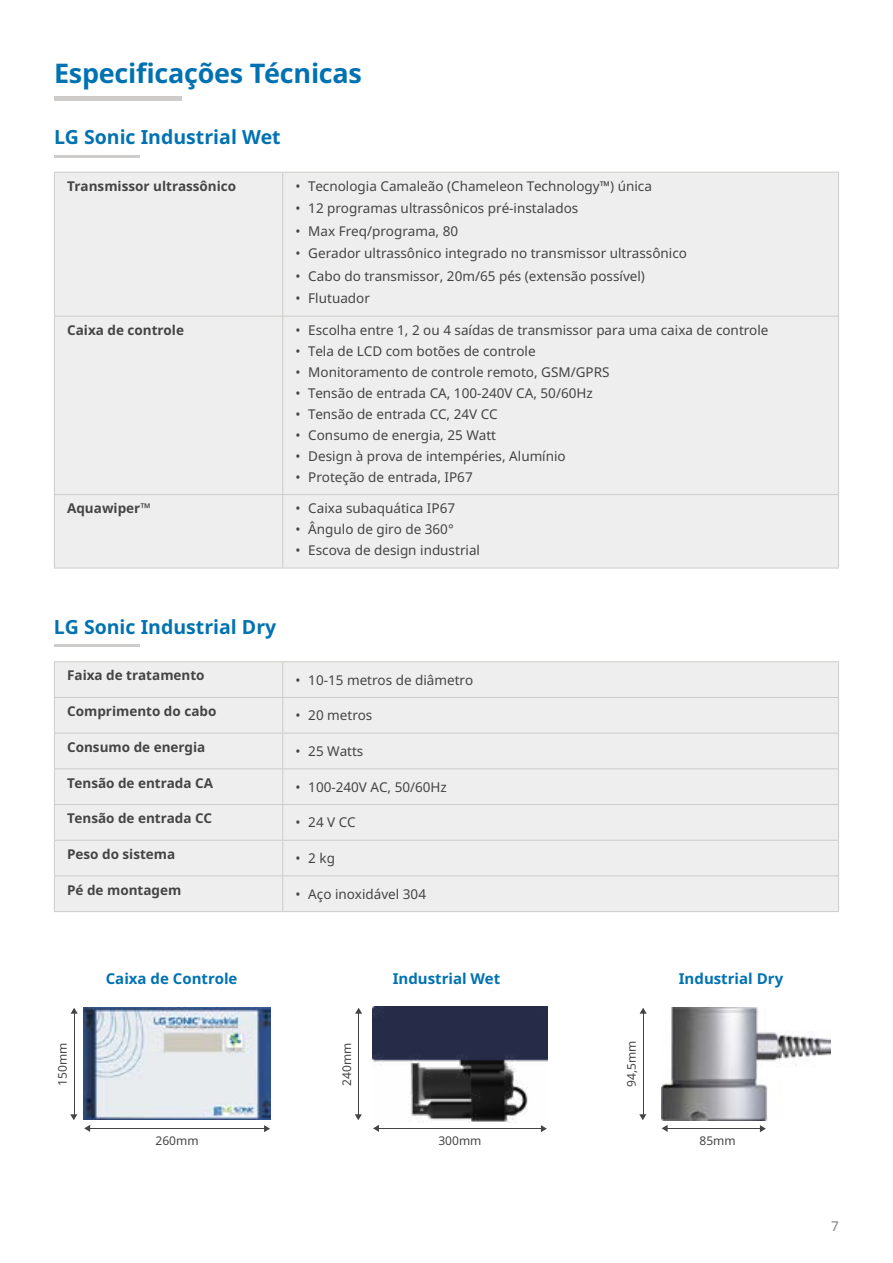
<style>
.page{position:relative;width:893px;height:1263px;background:#fff}
.page>*{position:absolute;margin:0;border:0;box-sizing:border-box;transform-origin:0 0}
.t1{font:700 27px "Noto Sans";letter-spacing:-.01em;color:#0072b2}
.t2{font:700 19.5px "Noto Sans";color:#0072b2}
.t3{font:700 15px "Noto Sans";color:#0072b2}
.t4{font:13.5px "Noto Sans";color:#444}
.t5{font:700 13.5px "Noto Sans";color:#444}
.t6{font:13.5px "Noto Sans";color:#7f8080}
.t7{font:12px "Noto Sans";color:#444}
.s1{font-weight:400}
</style>
<div class="page">
<hr style="left:54px;top:97px;width:128px;height:4px;background:#cdcccb">
<div style="left:55px;top:662px;width:783px;height:249px;background:#efeeee"></div>
<hr style="left:54px;top:661px;width:229px;height:1px;background:#ceccc9">
<hr style="left:54px;top:662px;width:1px;height:35px;background:#ceccc9">
<hr style="left:283px;top:661px;width:556px;height:1px;background:#ceccc9">
<hr style="left:282px;top:662px;width:1px;height:35px;background:#ceccc9">
<hr style="left:838px;top:662px;width:1px;height:35px;background:#ceccc9">
<hr style="left:54px;top:697px;width:229px;height:1px;background:#ceccc9">
<hr style="left:54px;top:698px;width:1px;height:35px;background:#ceccc9">
<hr style="left:283px;top:697px;width:556px;height:1px;background:#ceccc9">
<hr style="left:282px;top:698px;width:1px;height:35px;background:#ceccc9">
<hr style="left:838px;top:698px;width:1px;height:35px;background:#ceccc9">
<hr style="left:54px;top:733px;width:229px;height:1px;background:#ceccc9">
<hr style="left:54px;top:733px;width:1px;height:35px;background:#ceccc9">
<hr style="left:283px;top:733px;width:556px;height:1px;background:#ceccc9">
<hr style="left:282px;top:733px;width:1px;height:35px;background:#ceccc9">
<hr style="left:838px;top:733px;width:1px;height:35px;background:#ceccc9">
<hr style="left:54px;top:768px;width:229px;height:1px;background:#ceccc9">
<hr style="left:54px;top:769px;width:1px;height:35px;background:#ceccc9">
<hr style="left:283px;top:768px;width:556px;height:1px;background:#ceccc9">
<hr style="left:282px;top:769px;width:1px;height:35px;background:#ceccc9">
<hr style="left:838px;top:769px;width:1px;height:35px;background:#ceccc9">
<hr style="left:54px;top:804px;width:229px;height:1px;background:#ceccc9">
<hr style="left:54px;top:805px;width:1px;height:35px;background:#ceccc9">
<hr style="left:283px;top:804px;width:556px;height:1px;background:#ceccc9">
<hr style="left:282px;top:805px;width:1px;height:35px;background:#ceccc9">
<hr style="left:838px;top:805px;width:1px;height:35px;background:#ceccc9">
<hr style="left:54px;top:840px;width:229px;height:1px;background:#ceccc9">
<hr style="left:54px;top:840px;width:1px;height:35px;background:#ceccc9">
<hr style="left:283px;top:840px;width:556px;height:1px;background:#ceccc9">
<hr style="left:282px;top:840px;width:1px;height:35px;background:#ceccc9">
<hr style="left:838px;top:840px;width:1px;height:35px;background:#ceccc9">
<hr style="left:54px;top:875px;width:229px;height:1px;background:#ceccc9">
<hr style="left:54px;top:876px;width:1px;height:35px;background:#ceccc9">
<hr style="left:283px;top:875px;width:556px;height:1px;background:#ceccc9">
<hr style="left:282px;top:876px;width:1px;height:35px;background:#ceccc9">
<hr style="left:838px;top:876px;width:1px;height:35px;background:#ceccc9">
<hr style="left:54px;top:911px;width:229px;height:1px;background:#ceccc9">
<hr style="left:283px;top:911px;width:556px;height:1px;background:#ceccc9">
<div style="left:55px;top:173px;width:783px;height:395px;background:#efeeee"></div>
<hr style="left:54px;top:172px;width:229px;height:1px;background:#ceccc9">
<hr style="left:54px;top:173px;width:1px;height:143px;background:#ceccc9">
<hr style="left:282px;top:173px;width:1px;height:143px;background:#ceccc9">
<hr style="left:54px;top:316px;width:229px;height:1px;background:#ceccc9">
<hr style="left:283px;top:172px;width:556px;height:1px;background:#ceccc9">
<hr style="left:838px;top:173px;width:1px;height:143px;background:#ceccc9">
<hr style="left:54px;top:316px;width:1px;height:178px;background:#ceccc9">
<hr style="left:282px;top:316px;width:557px;height:1px;background:#ceccc9">
<hr style="left:282px;top:316px;width:1px;height:178px;background:#ceccc9">
<hr style="left:838px;top:316px;width:1px;height:178px;background:#ceccc9">
<hr style="left:54px;top:494px;width:229px;height:1px;background:#ceccc9">
<hr style="left:54px;top:495px;width:1px;height:73px;background:#ceccc9">
<hr style="left:283px;top:494px;width:556px;height:1px;background:#ceccc9">
<hr style="left:282px;top:495px;width:1px;height:73px;background:#ceccc9">
<hr style="left:838px;top:495px;width:1px;height:73px;background:#ceccc9">
<hr style="left:54px;top:568px;width:229px;height:1px;background:#ceccc9">
<hr style="left:283px;top:568px;width:556px;height:1px;background:#ceccc9">
<hr style="left:54px;top:644px;width:85px;height:3px;background:#cdcccb">
<hr style="left:54px;top:155px;width:85px;height:3px;background:#cdcccb">
<img style="left:84px;top:1008px;width:186px;height:112px">
<svg style="left:71px;top:1008px;width:7px;height:6px"></svg>
<svg style="left:70px;top:1114px;width:7px;height:6px"></svg>
<hr style="left:74px;top:1011px;width:1px;height:106px;background:#444">
<svg style="left:84px;top:1125px;width:6px;height:7px"></svg>
<svg style="left:264px;top:1125px;width:6px;height:7px"></svg>
<hr style="left:89px;top:1128px;width:178px;height:1px;background:#444">
<img style="left:373px;top:1006px;width:174px;height:116px">
<svg style="left:355px;top:1008px;width:7px;height:6px"></svg>
<svg style="left:355px;top:1114px;width:7px;height:6px"></svg>
<hr style="left:358px;top:1011px;width:1px;height:106px;background:#444">
<svg style="left:373px;top:1125px;width:6px;height:7px"></svg>
<svg style="left:541px;top:1125px;width:6px;height:7px"></svg>
<hr style="left:377px;top:1128px;width:166px;height:1px;background:#444">
<img style="left:661px;top:1007px;width:170px;height:113px">
<svg style="left:640px;top:1008px;width:7px;height:6px"></svg>
<svg style="left:639px;top:1114px;width:7px;height:6px"></svg>
<hr style="left:643px;top:1011px;width:1px;height:106px;background:#444">
<svg style="left:662px;top:1125px;width:6px;height:7px"></svg>
<svg style="left:760px;top:1125px;width:6px;height:7px"></svg>
<hr style="left:665px;top:1128px;width:98px;height:1px;background:#444">
<h1 class="t1" style="left:54px;top:54px;width:310px">Especificações Técnicas</h1>
<h2 class="t2" style="left:54px;top:129px;width:228px">LG Sonic Industrial Wet</h2>
<p class="t5" style="left:67px;top:181px;width:171px">Transmissor ultrassônico</p>
<p class="t4" style="left:296px;top:181px;width:358px">• Tecnologia Camaleão (Chameleon Technology™) única</p>
<p class="t4" style="left:296px;top:203px;width:284px">• 12 programas ultrassônicos pré-instalados</p>
<p class="t4" style="left:296px;top:226px;width:164px">• Max Freq/programa, 80</p>
<p class="t4" style="left:296px;top:248px;width:393px">• Gerador ultrassônico integrado no transmissor ultrassônico</p>
<p class="t4" style="left:296px;top:271px;width:351px">• Cabo do transmissor, 20m/65 pés (extensão possível)</p>
<p class="t4" style="left:296px;top:293px;width:76px">• Flutuador</p>
<p class="t5" style="left:67px;top:324px;width:118px">Caixa de controle</p>
<p class="t4" style="left:296px;top:324px;width:474px">• Escolha entre 1, 2 ou 4 saídas de transmissor para uma caixa de controle</p>
<p class="t4" style="left:296px;top:345px;width:242px">• Tela de LCD com botões de controle</p>
<p class="t4" style="left:296px;top:366px;width:316px">• Monitoramento de controle remoto, GSM/GPRS</p>
<p class="t4" style="left:296px;top:387px;width:299px">• Tensão de entrada CA, 100-240V CA, 50/60Hz</p>
<p class="t4" style="left:296px;top:409px;width:204px">• Tensão de entrada CC, 24V CC</p>
<p class="t4" style="left:296px;top:430px;width:202px">• Consumo de energia, 25 Watt</p>
<p class="t4" style="left:296px;top:451px;width:272px">• Design à prova de intempéries, Alumínio</p>
<p class="t4" style="left:296px;top:472px;width:179px">• Proteção de entrada, IP67</p>
<p class="t5" style="left:67px;top:503px;width:85px">Aquawiper<span class="s1">™</span></p>
<p class="t4" style="left:296px;top:503px;width:161px">• Caixa subaquática IP67</p>
<p class="t4" style="left:296px;top:524px;width:160px">• Ângulo de giro de 360°</p>
<p class="t4" style="left:296px;top:545px;width:186px">• Escova de design industrial</p>
<h2 class="t2" style="left:54px;top:619px;width:224px">LG Sonic Industrial Dry</h2>
<p class="t5" style="left:67px;top:670px;width:139px">Faixa de tratamento</p>
<p class="t4" style="left:296px;top:674px;width:179px">• 10-15 metros de diâmetro</p>
<p class="t5" style="left:67px;top:706px;width:151px">Comprimento do cabo</p>
<p class="t4" style="left:296px;top:710px;width:78px">• 20 metros</p>
<p class="t5" style="left:67px;top:741px;width:140px">Consumo de energia</p>
<p class="t4" style="left:296px;top:746px;width:69px">• 25 Watts</p>
<p class="t5" style="left:67px;top:777px;width:147px">Tensão de entrada CA</p>
<p class="t4" style="left:296px;top:781px;width:153px">• 100-240V AC, 50/60Hz</p>
<p class="t5" style="left:67px;top:813px;width:147px">Tensão de entrada CC</p>
<p class="t4" style="left:296px;top:817px;width:62px">• 24 V CC</p>
<p class="t5" style="left:67px;top:848px;width:110px">Peso do sistema</p>
<p class="t4" style="left:296px;top:853px;width:41px">• 2 kg</p>
<p class="t5" style="left:67px;top:884px;width:116px">Pé de montagem</p>
<p class="t4" style="left:296px;top:888px;width:132px">• Aço inoxidável 304</p>
<p class="t3" style="left:106px;top:972px;width:133px">Caixa de Controle</p>
<p class="t3" style="left:393px;top:972px;width:109px">Industrial Wet</p>
<p class="t3" style="left:679px;top:972px;width:106px">Industrial Dry</p>
<p class="t7" style="left:54px;top:1085px;width:45px;rotate:-90deg">150mm</p>
<p class="t7" style="left:339px;top:1085px;width:45px;rotate:-90deg">240mm</p>
<p class="t7" style="left:623px;top:1087px;width:48px;rotate:-90deg">94,5mm</p>
<p class="t7" style="left:156px;top:1132px;width:45px">260mm</p>
<p class="t7" style="left:438px;top:1132px;width:45px">300mm</p>
<p class="t7" style="left:699px;top:1132px;width:38px">85mm</p>
<p class="t6" style="left:831px;top:1217px;width:9px">7</p>
</div>
